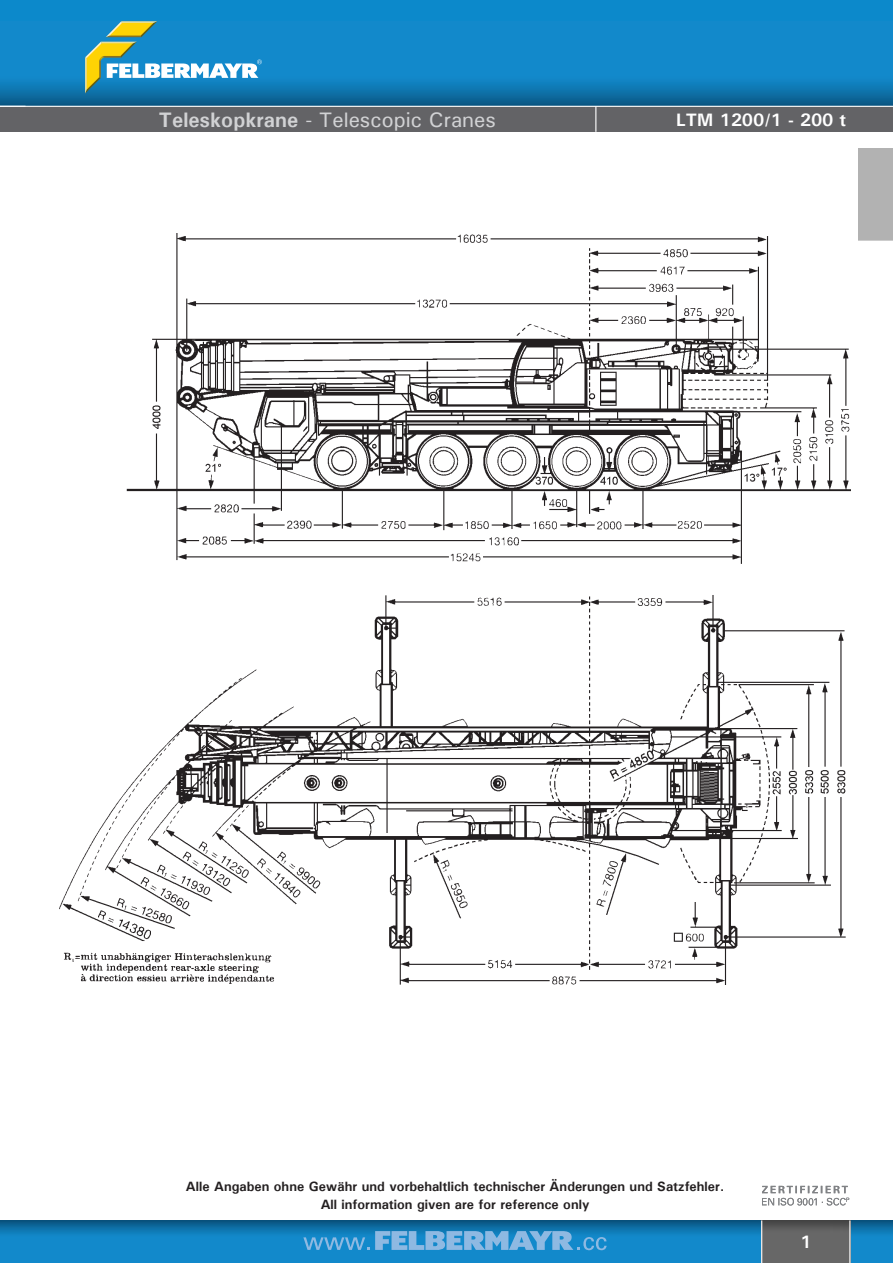
<style>
.page{position:relative;width:893px;height:1263px;background:#fff}
.page>*{position:absolute;margin:0;border:0;box-sizing:border-box;transform-origin:0 0}
.t1{font:500 21px "Univers";color:#d1d2d4}
.t2{font:700 18px "Univers";color:#fff}
.t3{font:700 13.5px/18px "Univers";color:#231f20;text-align:center}
.s1{font-weight:700}
</style>
<div class="page">
<div style="left:0;top:1220px;width:893px;height:43px;background:#1289cb"></div>
<svg style="left:26px;top:1220px;width:867px;height:17px"></svg>
<svg style="left:0;top:1220px;width:25px;height:14px"></svg>
<div style="left:0;top:0;width:893px;height:106px;background:#1289cb"></div>
<div style="left:0;top:74px;width:893px;height:32px;background:linear-gradient(to bottom,#138fd4,#0a5987)"></div>
<div style="left:0;top:0;width:893px;height:21px;background:#0c89cb"></div>
<div style="left:0;top:106px;width:893px;height:26px;background:#636366"></div>
<hr style="left:0;top:106px;width:893px;height:1px;background:#fff">
<svg style="left:595px;top:106px;width:1px;height:26px"></svg>
<img style="left:762px;top:1220px;width:87px;height:43px">
<hr style="left:761px;top:1220px;width:1px;height:43px;background:#fff">
<hr style="left:849px;top:1220px;width:1px;height:43px;background:#fff">
<svg style="left:85px;top:21px;width:177px;height:73px"></svg>
<svg style="left:303px;top:1231px;width:304px;height:19px"></svg>
<svg style="left:762px;top:1186px;width:87px;height:19px"></svg>
<img style="left:60px;top:234px;width:790px;height:750px">
<h1 class="t1" style="left:159px;top:106px;width:339px"><span class="s1">Teleskopkrane</span> - Telescopic Cranes</h1>
<h2 class="t2" style="left:676px;top:108px;width:171px">LTM 1200/1 - 200 t</h2>
<p class="t3" style="left:186px;top:1177px;width:540px">Alle Angaben ohne Gewähr und vorbehaltlich technischer Änderungen und Satzfehler.<br>All information given are for reference only</p>
<h2 class="t2" style="left:800px;top:1230px;width:13px">1</h2>
</div>
